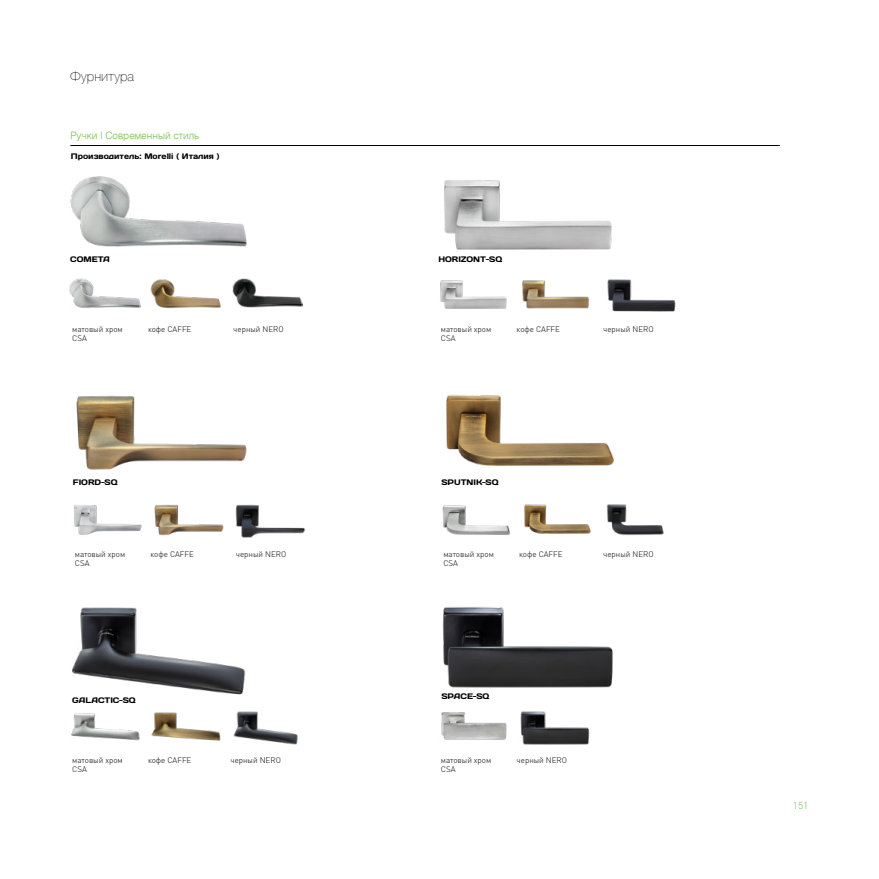
<style>
.page{position:relative;width:879px;height:879px;background:#fff}
.page>*{position:absolute;margin:0;border:0;box-sizing:border-box;transform-origin:0 0}
.t1{font:100 13px "Helios";color:#000}
.t2{font:300 10px "Helios";color:#72bf44}
.t3{font:300 10px "DIN Cyr";color:#72bf44}
.t4{font:300 8px/9px "DIN Cyr";color:#000}
.t5{font:8px "Days";color:#000}
</style>
<div class="page">
<img style="left:76px;top:395px;width:171px;height:75px">
<img style="left:444px;top:180px;width:168px;height:70px">
<img style="left:446px;top:394px;width:168px;height:72px">
<hr style="left:70px;top:145px;width:710px;height:1px;background:#000">
<img style="left:70px;top:176px;width:177px;height:71px">
<img style="left:72px;top:607px;width:174px;height:88px">
<img style="left:442px;top:606px;width:171px;height:82px">
<img style="left:70px;top:279px;width:70px;height:29px">
<img style="left:74px;top:505px;width:68px;height:30px">
<img style="left:71px;top:713px;width:69px;height:28px">
<img style="left:440px;top:280px;width:67px;height:29px">
<img style="left:442px;top:505px;width:68px;height:30px">
<img style="left:441px;top:712px;width:66px;height:28px">
<img style="left:151px;top:279px;width:70px;height:29px">
<img style="left:154px;top:504px;width:70px;height:32px">
<img style="left:151px;top:712px;width:70px;height:29px">
<img style="left:233px;top:711px;width:65px;height:33px">
<img style="left:522px;top:280px;width:68px;height:29px">
<img style="left:607px;top:279px;width:69px;height:33px">
<img style="left:524px;top:504px;width:67px;height:30px">
<img style="left:520px;top:711px;width:70px;height:33px">
<img style="left:606px;top:504px;width:58px;height:31px">
<img style="left:232px;top:279px;width:70px;height:28px">
<img style="left:235px;top:504px;width:70px;height:33px">
<h1 class="t1" style="left:70px;top:69px;width:65px">Фурнитура</h1>
<p class="t2" style="left:70px;top:130px;width:130px">Ручки | Современный стиль</p>
<p class="t5" style="left:71px;top:151px;width:150px">Производитель: Morelli ( Италия )</p>
<p class="t5" style="left:70px;top:254px;width:41px">COMETA</p>
<p class="t5" style="left:438px;top:254px;width:65px">HORIZONT-SQ</p>
<p class="t4" style="left:72px;top:325px;width:52px">матовый хром<br>CSA</p>
<p class="t4" style="left:148px;top:325px;width:45px">кофе CAFFE</p>
<p class="t4" style="left:233px;top:325px;width:52px">черный NERO</p>
<p class="t4" style="left:441px;top:325px;width:52px">матовый хром<br>CSA</p>
<p class="t4" style="left:516px;top:325px;width:45px">кофе CAFFE</p>
<p class="t4" style="left:603px;top:325px;width:52px">черный NERO</p>
<p class="t5" style="left:73px;top:477px;width:46px">FIORD-SQ</p>
<p class="t5" style="left:441px;top:477px;width:58px">SPUTNIK-SQ</p>
<p class="t4" style="left:75px;top:549px;width:52px">матовый хром<br>CSA</p>
<p class="t4" style="left:151px;top:549px;width:45px">кофе CAFFE</p>
<p class="t4" style="left:236px;top:549px;width:52px">черный NERO</p>
<p class="t4" style="left:443px;top:549px;width:52px">матовый хром<br>CSA</p>
<p class="t4" style="left:519px;top:549px;width:45px">кофе CAFFE</p>
<p class="t4" style="left:603px;top:549px;width:52px">черный NERO</p>
<p class="t5" style="left:72px;top:695px;width:65px">GALACTIC-SQ</p>
<p class="t5" style="left:441px;top:690px;width:49px">SPACE-SQ</p>
<p class="t4" style="left:72px;top:756px;width:52px">матовый хром<br>CSA</p>
<p class="t4" style="left:148px;top:756px;width:45px">кофе CAFFE</p>
<p class="t4" style="left:230px;top:756px;width:52px">черный NERO</p>
<p class="t4" style="left:441px;top:756px;width:52px">матовый хром<br>CSA</p>
<p class="t4" style="left:516px;top:756px;width:52px">черный NERO</p>
<p class="t3" style="left:793px;top:799px;width:17px">151</p>
</div>
